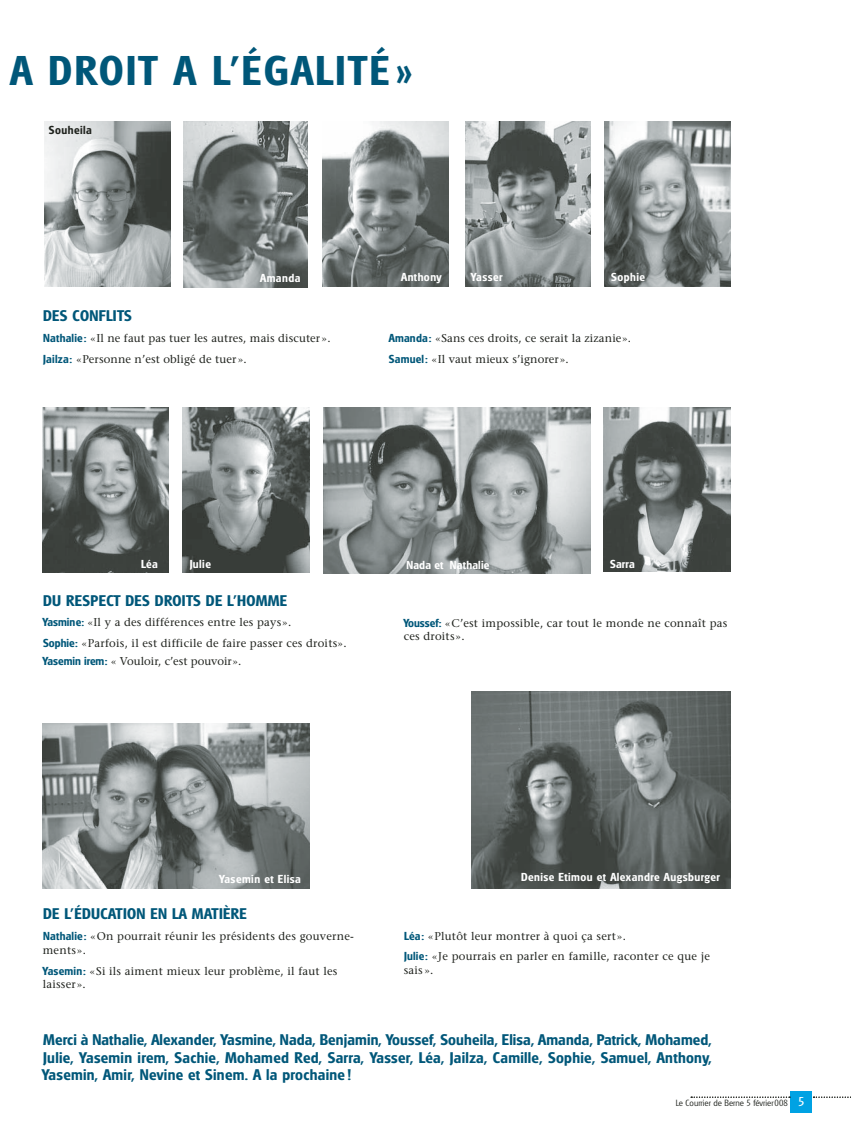
<style>
.page{position:relative;width:851px;height:1134px;background:#fff}
.page>*{position:absolute;margin:0;border:0;box-sizing:border-box;transform-origin:0 0}
.t1{font:600 40.38px "Glasgow";letter-spacing:.06em;color:#005779}
.t2{font:600 15px/17.5px "Glasgow";letter-spacing:.02em;color:#005779;text-align:justify}
.t3{font:11.25px/20.9px "Stone Serif";letter-spacing:.02em;color:#20231e}
.t4{font:600 11.25px "Glasgow";letter-spacing:.04em;color:#fff}
.t5{font:11.25px "Stone Serif";color:#20231e}
.t6{font:600 11.25px "Glasgow";letter-spacing:.02em;color:#fff}
.t7{font:600 11.25px "Glasgow";letter-spacing:.04em;color:#20231e}
.t8{font:300 8.75px "Glasgow";color:#20231e}
.s1{font-family:"Glasgow";font-weight:600;color:#005779}
.s2{font-weight:400;font-size:12.5px;color:#fff}
</style>
<div class="page">
<div style="left:790px;top:1091px;width:21px;height:22px;background:#00a2e3"></div>
<svg style="left:813px;top:1096px;width:36px;height:2px"></svg>
<svg style="left:691px;top:1096px;width:98px;height:2px"></svg>
<img style="left:324px;top:408px;width:266px;height:166px">
<img style="left:183px;top:408px;width:126px;height:165px">
<img style="left:43px;top:408px;width:125px;height:165px">
<img style="left:43px;top:724px;width:267px;height:164px">
<img style="left:604px;top:408px;width:126px;height:164px">
<img style="left:471px;top:691px;width:259px;height:197px">
<img style="left:183px;top:122px;width:124px;height:166px">
<img style="left:322px;top:122px;width:127px;height:165px">
<img style="left:44px;top:122px;width:126px;height:165px">
<img style="left:465px;top:122px;width:125px;height:165px">
<img style="left:604px;top:122px;width:126px;height:164px">
<h1 class="t1" style="left:10px;top:56px;width:404px">A DROIT A L’ÉGALITÉ »</h1>
<p class="t7" style="left:49px;top:126px;width:44px">Souheila</p>
<p class="t4" style="left:260px;top:274px;width:42px">Amanda</p>
<p class="t4" style="left:401px;top:273px;width:42px">Anthony</p>
<p class="t4" style="left:471px;top:273px;width:33px">Yasser</p>
<p class="t4" style="left:611px;top:273px;width:35px">Sophie</p>
<h2 class="t2" style="left:43px;top:309px;width:90px">DES CONFLITS</h2>
<p class="t3" style="left:43px;top:329px;width:289px"><span class="s1">Nathalie :</span> « Il ne faut pas tuer les autres, mais discuter ».<br><span class="s1">Jailza :</span> « Personne n’est obligé de tuer ».</p>
<p class="t3" style="left:388px;top:329px;width:244px"><span class="s1">Amanda :</span> « Sans ces droits, ce serait la zizanie ».<br><span class="s1">Samuel :</span> « Il vaut mieux s’ignorer ».</p>
<p class="t4" style="left:141px;top:559px;width:18px">Léa</p>
<p class="t4" style="left:190px;top:559px;width:23px">Julie</p>
<p class="t6" style="left:406px;top:561px;width:85px">Nada et Nathalie</p>
<p class="t4" style="left:610px;top:559px;width:26px">Sarra</p>
<h2 class="t2" style="left:43px;top:593px;width:245px">DU RESPECT DES DROITS DE L’HOMME</h2>
<p class="t3" style="left:43px;top:613px;width:305px"><span class="s1">Yasmin e:</span> «Il y a des différences entre les pays ».<br><span class="s1">Sophie :</span> « Parfois, il est difficile de faire passer ces droits».</p>
<p class="t5" style="left:43px;top:656px;width:200px"><span class="s1">Yasemin irem :</span> « Vouloir, c’est pouvoir ».</p>
<p class="t3" style="left:403px;top:617px;width:325px;line-height:13.8px"><span class="s1">Youssef :</span> « C’est impossible, car tout le monde ne connaît pas ces droits ».</p>
<p class="t4" style="left:219px;top:875px;width:83px">Yasemin et Elisa</p>
<p class="t4" style="left:521px;top:873px;width:200px">Denise Etimou et Alexandre Augsburger</p>
<h2 class="t2" style="left:43px;top:906px;width:205px">DE L’ÉDUCATION EN LA MATIÈRE</h2>
<p class="t3" style="left:43px;top:930px;width:313px;line-height:13.8px"><span class="s1">Nathalie :</span> « On pourrait réunir les présidents des gouverne&shy;ments ».</p>
<p class="t3" style="left:43px;top:965px;width:296px;line-height:13.8px"><span class="s1">Yasemin :</span> « Si ils aiment mieux leur problème, il faut les laisser ».</p>
<p class="t3" style="left:404px;top:926px;width:307px"><span class="s1">Léa :</span> « Plutôt leur montrer à quoi ça sert ».<br><span class="s1">Julie :</span> « Je pourrais en parler en famille, raconter ce que je</p>
<p class="t3" style="left:403px;top:961px;width:31px">sais ».</p>
<p class="t2" style="left:42px;top:1032px;width:671px">Merci à Nathalie, Alexander, Yasmine, Nada, Benjamin, Youssef, Souheila, Elisa, Amanda, Patrick, Mohamed, Julie, Yasemin irem, Sachie, Mohamed Red, Sarra, Yasser, Léa, Jailza, Camille, Sophie, Samuel, Anthony, Yasemin, Amir, Nevine et Sinem. A la prochaine !</p>
<p class="t8" style="left:675px;top:1100px;width:130px">Le Courrier de Berne 5 février 008 <span class="s2">5</span></p>
</div>
